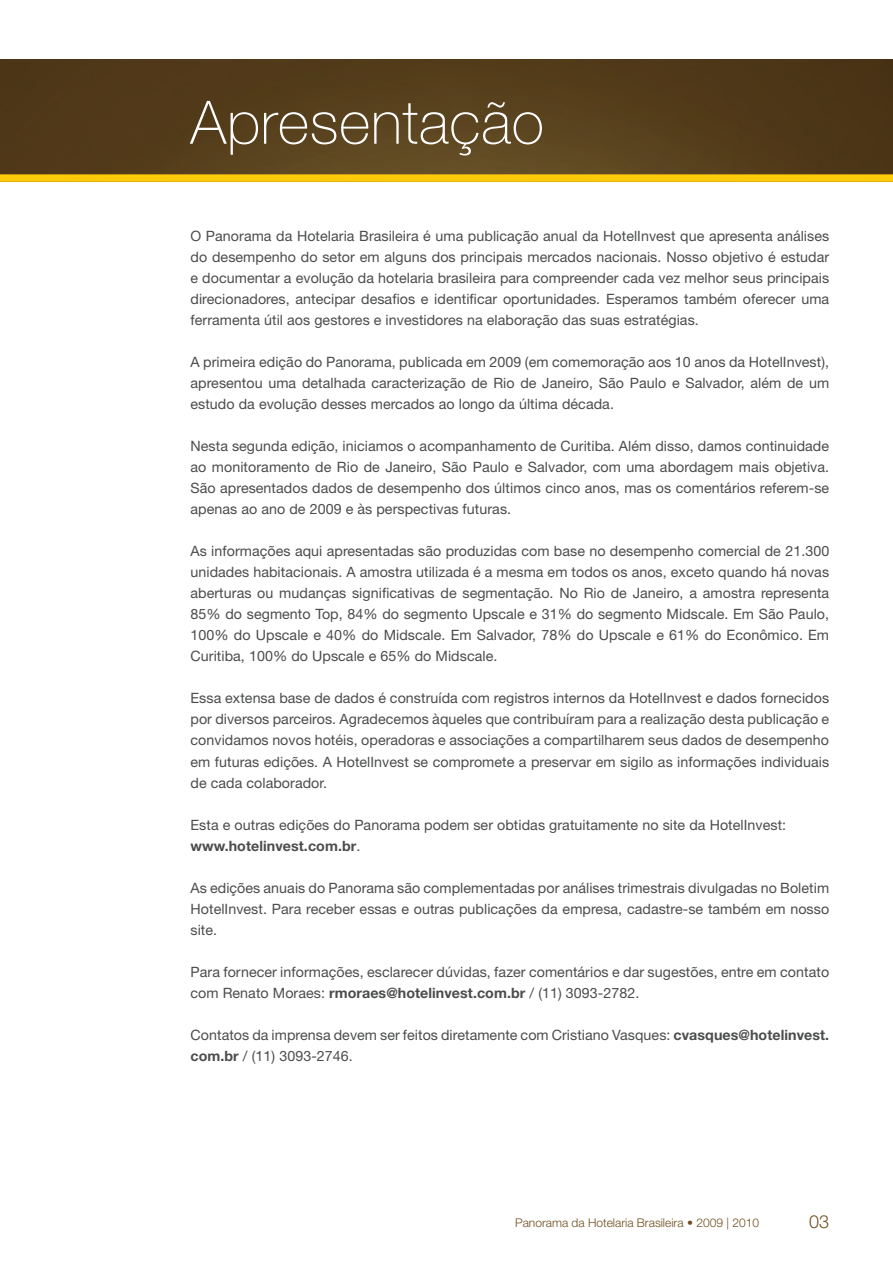
<style>
.page{position:relative;width:893px;height:1263px;background:#fff}
.page>*{position:absolute;margin:0;border:0;box-sizing:border-box;transform-origin:0 0}
.t1{font:100 60px "Helvetica Neue";letter-spacing:.01em;color:#fff}
.t2{font:300 18px "Helvetica Neue";color:#6f4d1d}
.t3{font:14.25px/21px "Helvetica Neue";letter-spacing:.005em;color:#4b4c4d;text-align:justify}
.t4{font:300 12px "Helvetica Neue";color:#6f4d1d}
.s1{font-weight:700}
</style>
<div class="page">
<img style="left:0;top:60px;width:893px;height:114px">
<div style="left:0;top:174px;width:893px;height:8px;background:#feca0a"></div>
<h1 class="t1" style="left:190px;top:88px;width:355px">Apresentação</h1>
<p class="t3" style="left:190px;top:226px;width:640px">O Panorama da Hotelaria Brasileira é uma publicação anual da HotelInvest que apresenta análises do desempenho do setor em alguns dos principais mercados nacionais. Nosso objetivo é estudar e documentar a evolução da hotelaria brasileira para compreender cada vez melhor seus principais direcionadores, antecipar desafios e identificar oportunidades. Esperamos também oferecer uma ferramenta útil aos gestores e investidores na elaboração das suas estratégias.</p>
<p class="t3" style="left:190px;top:352px;width:640px">A primeira edição do Panorama, publicada em 2009 (em comemoração aos 10 anos da HotelInvest), apresentou uma detalhada caracterização de Rio de Janeiro, São Paulo e Salvador, além de um estudo da evolução desses mercados ao longo da última década.</p>
<p class="t3" style="left:190px;top:436px;width:640px">Nesta segunda edição, iniciamos o acompanhamento de Curitiba. Além disso, damos continuidade ao monitoramento de Rio de Janeiro, São Paulo e Salvador, com uma abordagem mais objetiva.<br>São apresentados dados de desempenho dos últimos cinco anos, mas os comentários referem-se apenas ao ano de 2009 e às perspectivas futuras.</p>
<p class="t3" style="left:190px;top:541px;width:640px">As informações aqui apresentadas são produzidas com base no desempenho comercial de 21.300 unidades habitacionais. A amostra utilizada é a mesma em todos os anos, exceto quando há novas aberturas ou mudanças significativas de segmentação. No Rio de Janeiro, a amostra representa 85% do segmento Top, 84% do segmento Upscale e 31% do segmento Midscale. Em São Paulo, 100% do Upscale e 40% do Midscale. Em Salvador, 78% do Upscale e 61% do Econômico. Em Curitiba, 100% do Upscale e 65% do Midscale.</p>
<p class="t3" style="left:190px;top:688px;width:640px">Essa extensa base de dados é construída com registros internos da HotelInvest e dados fornecidos por diversos parceiros. Agradecemos àqueles que contribuíram para a realização desta publicação e convidamos novos hotéis, operadoras e associações a compartilharem seus dados de desempenho em futuras edições. A HotelInvest se compromete a preservar em sigilo as informações individuais de cada colaborador.</p>
<p class="t3" style="left:190px;top:814px;width:597px">Esta e outras edições do Panorama podem ser obtidas gratuitamente no site da HotelInvest: <span class="s1">www.hotelinvest.com.br</span>.</p>
<p class="t3" style="left:190px;top:877px;width:640px">As edições anuais do Panorama são complementadas por análises trimestrais divulgadas no Boletim HotelInvest. Para receber essas e outras publicações da empresa, cadastre-se também em nosso site.</p>
<p class="t3" style="left:190px;top:961px;width:640px">Para fornecer informações, esclarecer dúvidas, fazer comentários e dar sugestões, entre em contato com Renato Moraes: <span class="s1">rmoraes@hotelinvest.com.br</span> / (11) 3093-2782.</p>
<p class="t3" style="left:190px;top:1024px;width:640px">Contatos da imprensa devem ser feitos diretamente com Cristiano Vasques: <span class="s1">cvasques@hotelinvest. com.br</span> / (11) 3093-2746.</p>
<p class="t4" style="left:515px;top:1215px;width:245px">Panorama da Hotelaria Brasileira • 2009 | 2010</p>
<p class="t2" style="left:809px;top:1211px;width:22px">03</p>
</div>
